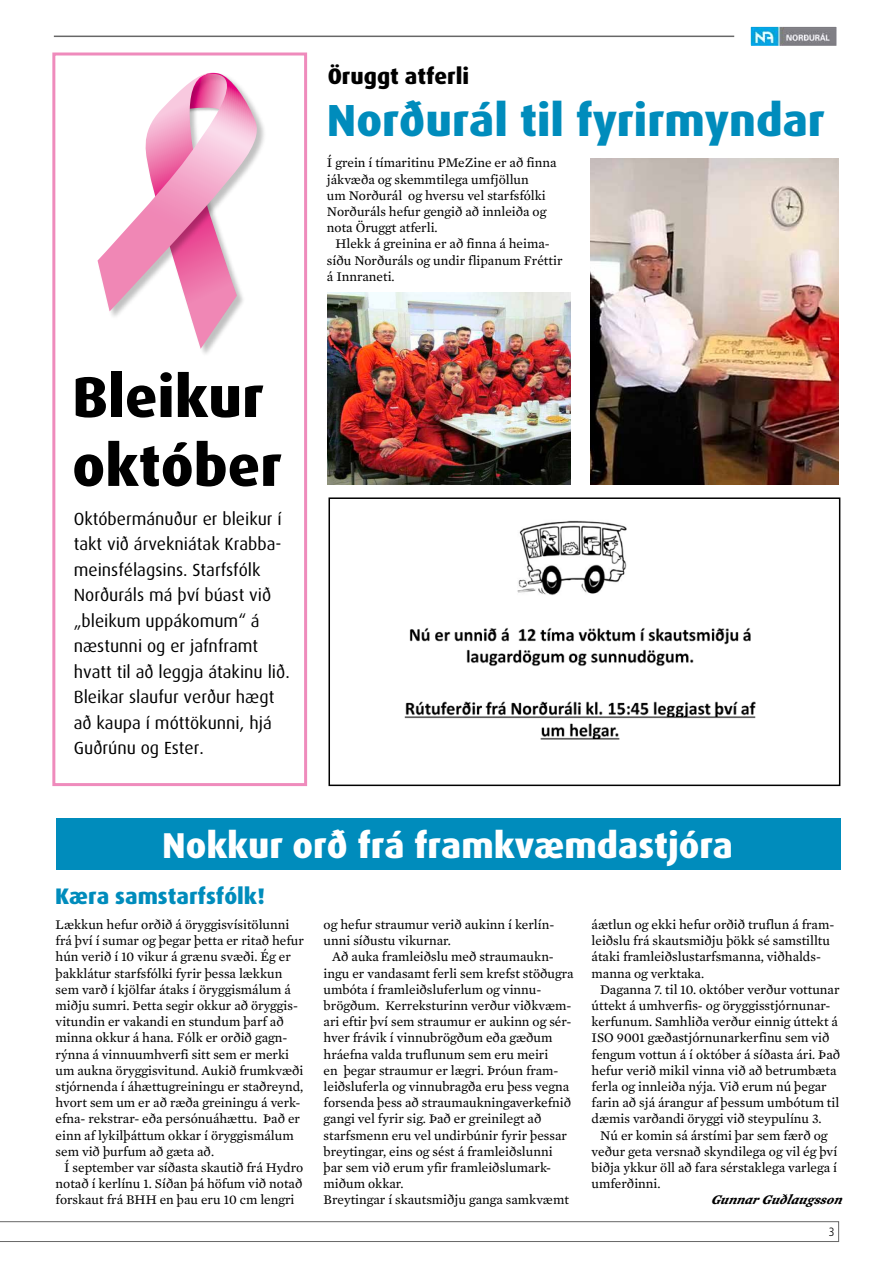
<style>
.page{position:relative;width:893px;height:1263px;background:#fff}
.page>*{position:absolute;margin:0;border:0;box-sizing:border-box;transform-origin:0 0}
.t1{font:800 57.45px/68.8px "Dax";color:#000}
.t2{font:800 45px "Dax";color:#008cbc}
.t3{font:800 36px "Dax";color:#fff}
.t4{font:800 22.5px "Dax";color:#008cbc}
.t5{font:800 22.5px "Dax";color:#000}
.t6{font:17.55px/25.5px "Dax";color:#000}
.t7{font:13.5px/16.2px "Mercury Text G2";color:#000}
.t8{font:italic 700 13.5px "Mercury Text G2";color:#000}
.t9{font:300 condensed 12px "Frutiger";color:#000}
</style>
<div class="page">
<svg style="left:0;top:1221px;width:839px;height:21px"></svg>
<hr style="left:54px;top:36px;width:680px;height:1px;background:#676767">
<img style="left:751px;top:28px;width:85px;height:17px">
<div style="left:748px;top:25px;width:91px;height:23px;border:2px solid #fff"></div>
<div style="left:52px;top:52px;width:255px;height:734px;border:3px solid #ef8bbc"></div>
<img style="left:404px;top:520px;width:352px;height:220px">
<div style="left:328px;top:497px;width:512px;height:289px;border:2px solid #000"></div>
<div style="left:56px;top:819px;width:784px;height:51px;background:#008cbc"></div>
<img style="left:591px;top:159px;width:248px;height:326px">
<img style="left:328px;top:292px;width:242px;height:193px">
<svg style="left:98px;top:72px;width:165px;height:277px"></svg>
<h3 class="t5" style="left:328px;top:63px;width:143px">Öruggt atferli</h3>
<h2 class="t2" style="left:327px;top:94px;width:499px">Norðurál til fyrirmyndar</h2>
<h1 class="t1" style="left:72px;top:363px;width:211px">Bleikur október</h1>
<p class="t6" style="left:74px;top:506px;width:217px">Októbermánuður er bleikur í takt við árvekniátak Krabba&shy;meinsfélagsins. Starfsfólk<br>Norðuráls má því búast við „bleikum uppákomum“ á næstunni og er jafnframt hvatt til að leggja átakinu lið.<br>Bleikar slaufur verður hægt að kaupa í móttökunni, hjá<br>Guðrúnu og Ester.</p>
<p class="t7" style="left:327px;top:155px;width:231px">Í grein í tímaritinu PMeZine er að finna jákvæða og skemmtilega umfjöllun<br>um Norðurál og hversu vel starfsfólki Norðuráls hefur gengið að innleiða og nota Öruggt atferli.</p>
<p class="t7" style="left:327px;top:236px;width:237px;text-indent:9px">Hlekk á greinina er að finna á heima&shy;síðu Norðuráls og undir flipanum Fréttir á Innraneti.</p>
<h3 class="t3" style="left:162px;top:825px;width:573px">Nokkur orð frá framkvæmdastjóra</h3>
<h3 class="t4" style="left:55px;top:884px;width:211px">Kæra samstarfsfólk!</h3>
<p class="t7" style="left:56px;top:916px;width:250px">Lækkun hefur orðið á öryggisvísitölunni frá því í sumar og þegar þetta er ritað hefur hún verið í 10 vikur á grænu svæði. Ég er þakklátur starfsfólki fyrir þessa lækkun sem varð í kjölfar átaks í öryggismálum á miðju sumri. Þetta segir okkur að öryggis&shy;vitundin er vakandi en stundum þarf að minna okkur á hana. Fólk er orðið gagn&shy;rýnna á vinnuumhverfi sitt sem er merki um aukna öryggisvitund. Aukið frumkvæði stjórnenda í áhættugreiningu er staðreynd, hvort sem um er að ræða greiningu á verk&shy;efna- rekstrar- eða persónuáhættu. Það er einn af lykilþáttum okkar í öryggismálum sem við þurfum að gæta að.</p>
<p class="t7" style="left:56px;top:1159px;width:249px;text-align:justify;text-indent:9px">Í september var síðasta skautið frá Hydro notað í kerlínu 1. Síðan þá höfum við notað forskaut frá BHH en þau eru 10 cm lengri</p>
<p class="t7" style="left:324px;top:916px;width:232px">og hefur straumur verið aukinn í kerlín&shy;unni síðustu vikurnar.</p>
<p class="t7" style="left:324px;top:949px;width:251px;text-indent:9px">Að auka framleiðslu með straumaukn&shy;ingu er vandasamt ferli sem krefst stöðugra umbóta í framleiðsluferlum og vinnu&shy;brögðum. Kerreksturinn verður viðkvæm&shy;ari eftir því sem straumur er aukinn og sér&shy;hver frávik í vinnubrögðum eða gæðum hráefna valda truflunum sem eru meiri<br>en þegar straumur er lægri. Þróun fram&shy;leiðsluferla og vinnubragða eru þess vegna forsenda þess að straumaukningaverkefnið gangi vel fyrir sig. Það er greinilegt að starfsmenn eru vel undirbúnir fyrir þessar breytingar, eins og sést á framleiðslunni þar sem við erum yfir framleiðslumark&shy;miðum okkar.<br>Breytingar í skautsmiðju ganga samkvæmt</p>
<p class="t7" style="left:592px;top:916px;width:244px">áætlun og ekki hefur orðið truflun á fram&shy;leiðslu frá skautsmiðju þökk sé samstilltu átaki framleiðslustarfsmanna, viðhalds&shy;manna og verktaka.</p>
<p class="t7" style="left:592px;top:981px;width:250px;text-indent:9px">Daganna 7. til 10. október verður vottunar úttekt á umhverfis- og öryggisstjórnunar&shy;kerfunum. Samhliða verður einnig úttekt á ISO 9001 gæðastjórnunarkerfinu sem við fengum vottun á í október á síðasta ári. Það hefur verið mikil vinna við að betrumbæta ferla og innleiða nýja. Við erum nú þegar farin að sjá árangur af þessum umbótum til dæmis varðandi öryggi við steypulínu 3.</p>
<p class="t7" style="left:592px;top:1127px;width:247px;text-indent:9px">Nú er komin sá árstími þar sem færð og veður geta versnað skyndilega og vil ég því biðja ykkur öll að fara sérstaklega varlega í umferðinni.</p>
<p class="t8" style="left:711px;top:1192px;width:137px">GunnarGuðlaugsson</p>
<p class="t9" style="left:829px;top:1225px;width:7px">3</p>
</div>
